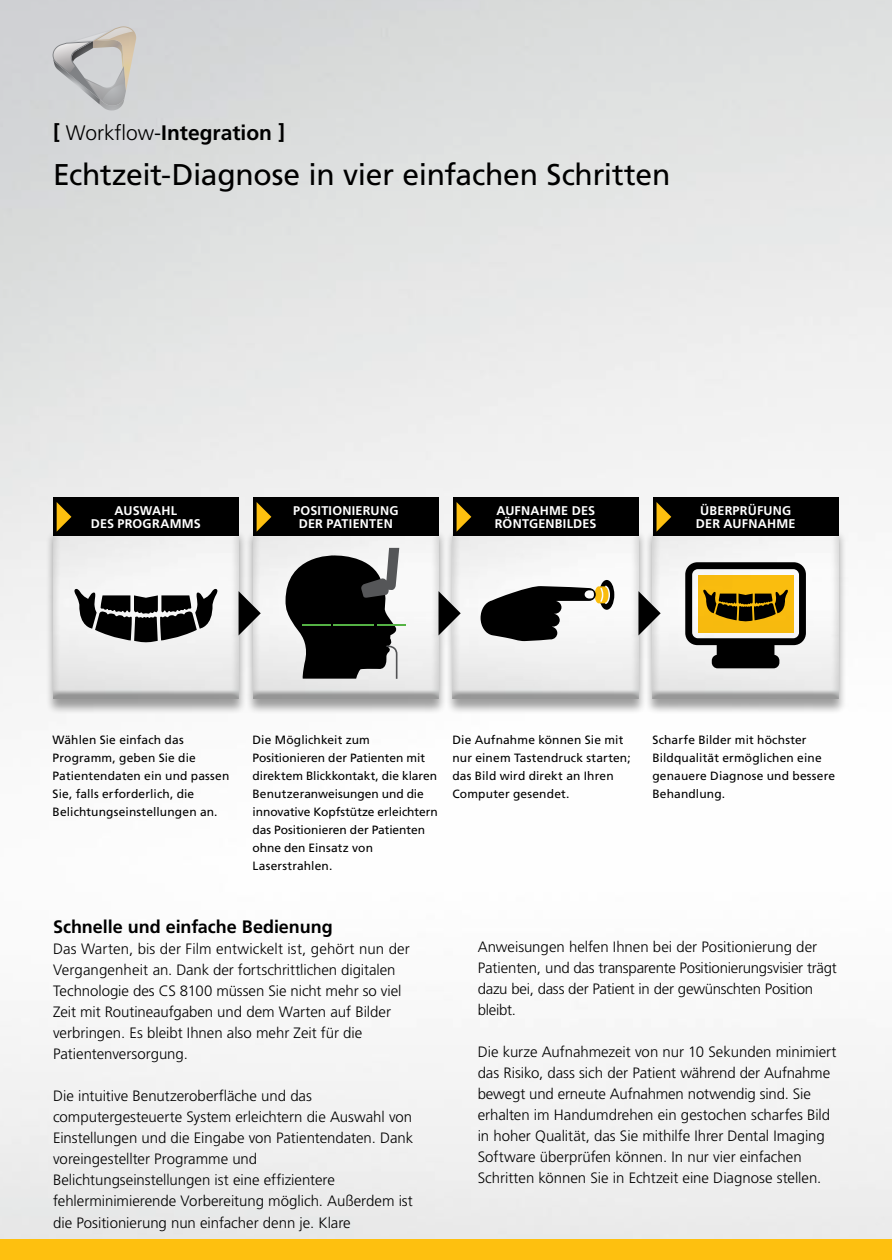
<style>
.page{position:relative;width:892px;height:1260px;background:#fff}
.page>*{position:absolute;margin:0;border:0;box-sizing:border-box;transform-origin:0 0}
.t1{font:30px "Frutiger LT Std";letter-spacing:-.01em;color:#000}
.t2{font:700 21px "Frutiger LT Std";color:#000}
.t3{font:700 18px "Frutiger LT Std";color:#000}
.t4{font:300 15px/21px "Frutiger LT Std";letter-spacing:-.005em;color:#000}
.t5{font:700 12.6px/12.6px "Frutiger LT Std";letter-spacing:.015em;color:#fff}
.t6{font:12px/18px "Frutiger LT Std";letter-spacing:.01em;color:#000}
.s1{font-weight:300}
</style>
<div class="page">
<img style="left:0;top:0;width:891px;height:1239px">
<div style="left:45px;top:529px;width:202px;height:186px;background:#000;opacity:.75"></div>
<div style="left:53px;top:533px;width:187px;height:166px;background:#000;opacity:.75"></div>
<div style="left:53px;top:497px;width:185px;height:39px;background:#000"></div>
<svg style="left:57px;top:502px;width:14px;height:30px"></svg>
<div style="left:245px;top:529px;width:202px;height:186px;background:#000;opacity:.75"></div>
<div style="left:253px;top:533px;width:187px;height:166px;background:#000;opacity:.75"></div>
<div style="left:253px;top:497px;width:185px;height:39px;background:#000"></div>
<svg style="left:256px;top:502px;width:15px;height:30px"></svg>
<div style="left:644px;top:529px;width:202px;height:186px;background:#000;opacity:.75"></div>
<div style="left:652px;top:533px;width:188px;height:166px;background:#000;opacity:.75"></div>
<div style="left:653px;top:497px;width:185px;height:39px;background:#000"></div>
<svg style="left:656px;top:502px;width:15px;height:30px"></svg>
<div style="left:444px;top:529px;width:202px;height:186px;background:#000;opacity:.75"></div>
<div style="left:452px;top:533px;width:188px;height:166px;background:#000;opacity:.75"></div>
<div style="left:453px;top:497px;width:185px;height:39px;background:#000"></div>
<svg style="left:456px;top:502px;width:15px;height:30px"></svg>
<svg style="left:238px;top:591px;width:23px;height:44px"></svg>
<svg style="left:438px;top:591px;width:22px;height:44px"></svg>
<svg style="left:638px;top:591px;width:22px;height:44px"></svg>
<svg style="left:74px;top:588px;width:144px;height:54px"></svg>
<svg style="left:285px;top:548px;width:121px;height:131px"></svg>
<div style="left:599px;top:580px;width:15px;height:30px;background:#000;border-radius:50%"></div>
<svg style="left:480px;top:585px;width:130px;height:56px"></svg>
<div style="left:584px;top:590px;width:10px;height:8px;background:#fff;border-radius:50%"></div>
<svg style="left:685px;top:562px;width:120px;height:106px"></svg>
<div style="left:0;top:1239px;width:891px;height:21px;background:#fec00f"></div>
<svg style="left:53px;top:26px;width:83px;height:85px"></svg>
<h2 class="t2" style="left:53px;top:120px;width:233px">[ <span class="s1">Workflow-</span>INTEGRATION ]</h2>
<h1 class="t1" style="left:53px;top:156px;width:618px">Echtzeit-Diagnose in vier einfachen Schritten</h1>
<p class="t5" style="left:299px;top:504px;width:101px;text-indent:34px">ONIERUNG<br>DER PATIENTEN</p>
<p class="t5" style="left:695px;top:504px;width:97px;text-indent:4px">ÜBERPRÜFUNG<br>DER AUFNAH</p>
<p class="t5" style="left:91px;top:504px;width:110px;text-align:center">AUSWAH L<br>DES PROGRAMMS</p>
<p class="t5" style="left:293px;top:504px;width:24px">POSITI</p>
<p class="t5" style="left:495px;top:504px;width:102px;text-align:right">ME DES<br>RÖNTGENBILDES</p>
<p class="t5" style="left:496px;top:504px;width:28px">AUFNAH</p>
<p class="t5" style="left:776px;top:517px;width:21px">ME</p>
<p class="t6" style="left:53px;top:731px;width:178px">Wählen Sie einfach das<br>Programm, geben Sie die<br>Patientendaten ein und passen<br>Sie, falls erforderlich, die<br>Belichtungseinstellungen an.</p>
<p class="t6" style="left:252px;top:731px;width:187px">Die Möglichkeit zum<br>Positionieren der Patienten mit direktem Blickkontakt, die klaren<br>Benutzeranweisungen und die innovative Kopfstütze erleichtern das Positionieren der Patienten ohne den Einsatz von<br>Laserstrahlen.</p>
<p class="t6" style="left:452px;top:731px;width:180px">Die Aufnahme können Sie mit nur einem Tastendruck starten; das Bild wird direkt an Ihren<br>Computer gesendet.</p>
<p class="t6" style="left:652px;top:731px;width:184px">Scharfe Bilder mit höchster<br>Bildqualität ermöglichen eine genauere Diagnose und bessere<br>Behandlung.</p>
<p class="t3" style="left:53px;top:916px;width:281px">SCHNELLE UND EINFACHE BEDIENUNG</p>
<p class="t4" style="left:53px;top:939px;width:358px">Das Warten, bis der Film entwickelt ist, gehört nun der Vergangenheit an. Dank der fortschrittlichen digitalen Technologie des CS 8100 müssen Sie nicht mehr so viel Zeit mit Routineaufgaben und dem Warten auf Bilder verbringen. Es bleibt Ihnen also mehr Zeit für die Patientenversorgung.</p>
<p class="t4" style="left:53px;top:1086px;width:361px">Die intuitive Benutzeroberfläche und das computergesteuerte System erleichtern die Auswahl von Einstellungen und die Eingabe von Patientendaten. Dank voreingestellter Programme und Belichtungseinstellungen ist eine effizientere fehlerminimierende Vorbereitung möglich. Außerdem ist die Positionierung nun einfacher denn je. Klare</p>
<p class="t4" style="left:477px;top:936px;width:360px">Anweisungen helfen Ihnen bei der Positionierung der Patienten, und das transparente Positionierungsvisier trägt dazu bei, dass der Patient in der gewünschten Position bleibt.</p>
<p class="t4" style="left:477px;top:1041px;width:360px">Die kurze Aufnahmezeit von nur 10 Sekunden minimiert das Risiko, dass sich der Patient während der Aufnahme bewegt und erneute Aufnahmen notwendig sind. Sie erhalten im Handumdrehen ein gestochen scharfes Bild in hoher Qualität, das Sie mithilfe Ihrer Dental Imaging Software überprüfen können. In nur vier einfachen Schritten können Sie in Echtzeit eine Diagnose stellen.</p>
</div>
